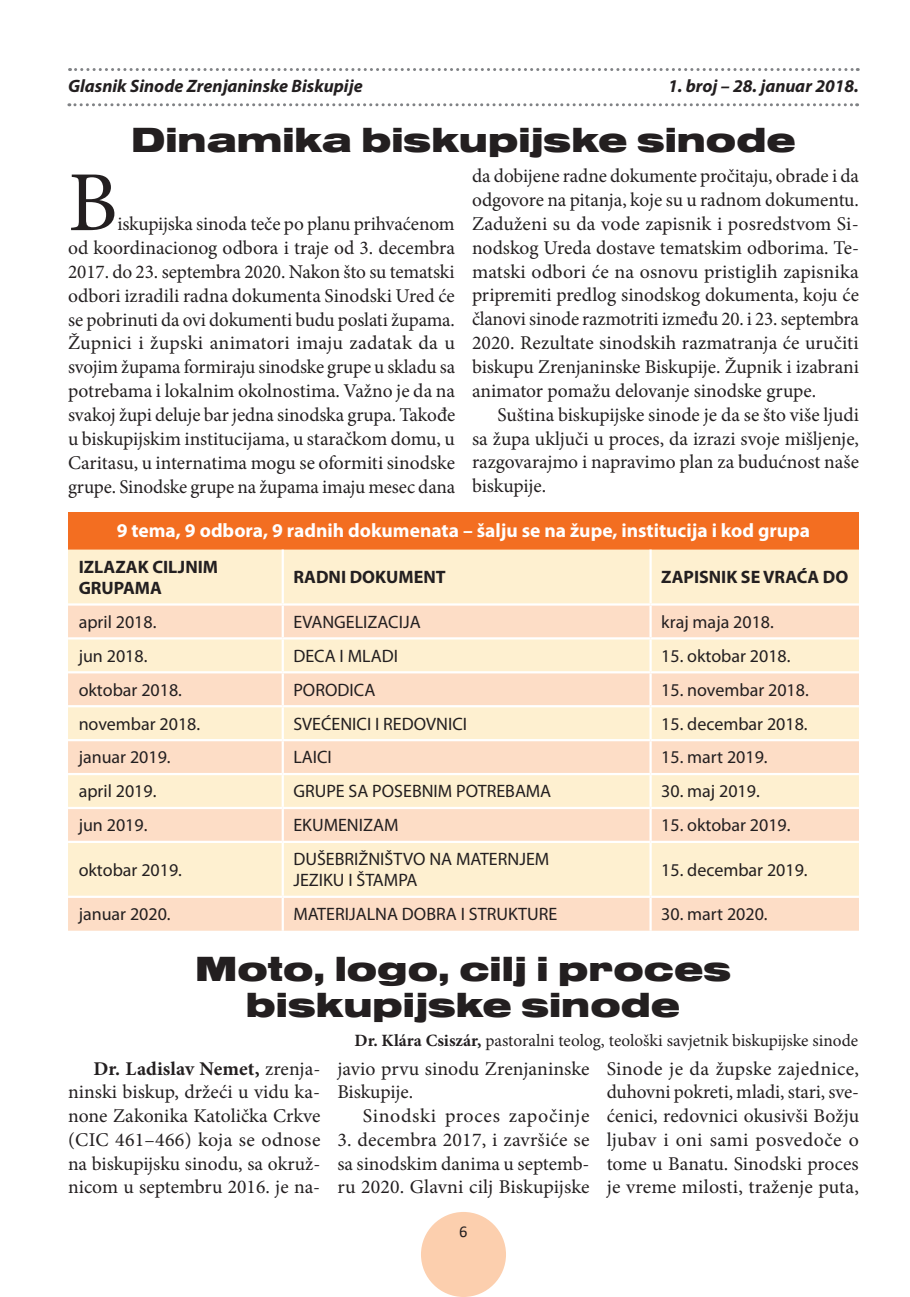
<style>
.page{position:relative;width:910px;height:1297px;background:#fff}
.page>*{position:absolute;margin:0;border:0;box-sizing:border-box;transform-origin:0 0}
.t1{font:85.5px "Minion Pro";color:#231f20}
.t2{font:36px/36px "Nimbus San DEE Blac Exte";color:#231f20;text-align:center}
.t3{font:19.5px/23.9px "Minion Pro";color:#231f20;text-align:justify}
.t4{font:700 19.5px "Myriad Pro";color:#fff}
.t5{font:19.5px "Minion Pro";letter-spacing:.03em;color:#231f20}
.t6{font:18px/21px "Myriad Pro";color:#231f20}
.t7{font:italic 700 18px "Myriad Pro";color:#231f20}
.t8{font:700 18px/21px "Myriad Pro";color:#231f20}
.t9{font:17.25px "Minion Pro";color:#231f20}
.t10{font:16.5px "Calibri";color:#231f20}
.s1{font-weight:700}
</style>
<div class="page">
<svg style="left:70px;top:68px;width:788px;height:3px"></svg>
<svg style="left:69px;top:103px;width:789px;height:3px"></svg>
<div style="left:421px;top:1212px;width:85px;height:85px;background:#fccfae;border-radius:50%"></div>
<div style="left:68px;top:512px;width:791px;height:38px;background:#f36e21"></div>
<div style="left:68px;top:550px;width:791px;height:53px;background:#fef0d0"></div>
<svg style="left:68px;top:606px;width:791px;height:325px;background:#fde6cb"></svg>
<hr style="left:282px;top:550px;width:2px;height:53px;background:#fff">
<hr style="left:649px;top:550px;width:3px;height:53px;background:#fff">
<hr style="left:282px;top:606px;width:2px;height:31px;background:#fff">
<hr style="left:649px;top:606px;width:3px;height:31px;background:#fff">
<hr style="left:68px;top:637px;width:215px;height:2px;background:#fff">
<hr style="left:283px;top:637px;width:368px;height:2px;background:#fff">
<hr style="left:282px;top:639px;width:2px;height:32px;background:#fff">
<hr style="left:651px;top:637px;width:208px;height:2px;background:#fff">
<hr style="left:649px;top:639px;width:3px;height:32px;background:#fff">
<hr style="left:68px;top:671px;width:215px;height:2px;background:#fff">
<hr style="left:283px;top:671px;width:368px;height:2px;background:#fff">
<hr style="left:282px;top:673px;width:2px;height:32px;background:#fff">
<hr style="left:651px;top:671px;width:208px;height:2px;background:#fff">
<hr style="left:649px;top:673px;width:3px;height:32px;background:#fff">
<hr style="left:68px;top:705px;width:215px;height:2px;background:#fff">
<hr style="left:283px;top:705px;width:368px;height:2px;background:#fff">
<hr style="left:282px;top:707px;width:2px;height:32px;background:#fff">
<hr style="left:651px;top:705px;width:208px;height:2px;background:#fff">
<hr style="left:649px;top:707px;width:3px;height:32px;background:#fff">
<hr style="left:68px;top:739px;width:215px;height:2px;background:#fff">
<hr style="left:283px;top:739px;width:368px;height:2px;background:#fff">
<hr style="left:282px;top:741px;width:2px;height:32px;background:#fff">
<hr style="left:651px;top:739px;width:208px;height:2px;background:#fff">
<hr style="left:649px;top:741px;width:3px;height:32px;background:#fff">
<hr style="left:68px;top:773px;width:215px;height:2px;background:#fff">
<hr style="left:283px;top:773px;width:368px;height:2px;background:#fff">
<hr style="left:282px;top:775px;width:2px;height:32px;background:#fff">
<hr style="left:651px;top:773px;width:208px;height:2px;background:#fff">
<hr style="left:649px;top:775px;width:3px;height:32px;background:#fff">
<hr style="left:68px;top:807px;width:215px;height:2px;background:#fff">
<hr style="left:283px;top:807px;width:368px;height:2px;background:#fff">
<hr style="left:282px;top:809px;width:2px;height:32px;background:#fff">
<hr style="left:651px;top:807px;width:208px;height:2px;background:#fff">
<hr style="left:649px;top:809px;width:3px;height:32px;background:#fff">
<hr style="left:68px;top:841px;width:215px;height:2px;background:#fff">
<hr style="left:283px;top:841px;width:368px;height:2px;background:#fff">
<hr style="left:282px;top:843px;width:2px;height:53px;background:#fff">
<hr style="left:651px;top:841px;width:208px;height:2px;background:#fff">
<hr style="left:649px;top:843px;width:3px;height:53px;background:#fff">
<hr style="left:68px;top:896px;width:215px;height:2px;background:#fff">
<hr style="left:283px;top:896px;width:368px;height:2px;background:#fff">
<hr style="left:282px;top:898px;width:2px;height:33px;background:#fff">
<hr style="left:651px;top:896px;width:208px;height:2px;background:#fff">
<hr style="left:649px;top:898px;width:3px;height:33px;background:#fff">
<p class="t7" style="left:68px;top:75px;width:296px">Glasnik Sinode Zrenjaninske Biskupije</p>
<p class="t7" style="left:668px;top:75px;width:192px">1. broj – 28. januar 2018.</p>
<h2 class="t2" style="left:131px;top:122px;width:666px">Dinamika biskupijske sinode</h2>
<h1 class="t1" style="left:68px;top:146px;width:51px">B</h1>
<p class="t3" style="left:68px;top:212px;width:389px;text-indent:49px">iskupijska sinoda teče po planu prihvaćenom od koordinacionog odbora i traje od 3. decembra 2017. do 23. septembra 2020. Nakon što su tematski odbori izradili radna dokumenta Sinodski Ured će se pobrinuti da ovi dokumenti budu poslati župama.<br>Župnici i župski animatori imaju zadatak da u svojim župama formiraju sinodske grupe u skladu sa potrebama i lokalnim okolnostima. Važno je da na svakoj župi deluje bar jedna sinodska grupa. Takođe u biskupijskim institucijama, u staračkom domu, u Caritasu, u internatima mogu se oformiti sinodske grupe. Sinodske grupe na župama imaju mesec dana</p>
<p class="t3" style="left:472px;top:164px;width:389px">da dobijene radne dokumente pročitaju, obrade i da odgovore na pitanja, koje su u radnom dokumentu.<br>Zaduženi su da vode zapisnik i posredstvom Si&shy;nodskog Ureda dostave tematskim odborima. Te&shy;matski odbori će na osnovu pristiglih zapisnika pripremiti predlog sinodskog dokumenta, koju će članovi sinode razmotriti između 20. i 23. septembra 2020. Rezultate sinodskih razmatranja će uručiti biskupu Zrenjaninske Biskupije. Župnik i izabrani animator pomažu delovanje sinodske grupe.</p>
<p class="t3" style="left:472px;top:403px;width:388px;text-indent:26px">Suština biskupijske sinode je da se što više ljudi sa župa uključi u proces, da izrazi svoje mišljenje, razgovarajmo i napravimo plan za budućnost naše biskupije.</p>
<p class="t4" style="left:117px;top:517px;width:695px">9 tema, 9 odbora, 9 radnih dokumenata – šalju se na župe, institucija i kod grupa</p>
<p class="t8" style="left:79px;top:556px;width:141px">IZLAZAK CILJNIM<br>GRUPAMA</p>
<p class="t8" style="left:293px;top:566px;width:154px">RADNI DOKUMENT</p>
<p class="t8" style="left:661px;top:566px;width:189px">ZAPISNIK SE VRAĆA DO</p>
<p class="t6" style="left:79px;top:611px;width:79px">april 2018.</p>
<p class="t6" style="left:293px;top:611px;width:129px">EVANGELIZACIJA</p>
<p class="t6" style="left:661px;top:611px;width:114px">kraj maja 2018.</p>
<p class="t6" style="left:79px;top:645px;width:70px">jun 2018.</p>
<p class="t6" style="left:293px;top:645px;width:106px">DECA I MLADI</p>
<p class="t6" style="left:661px;top:645px;width:131px">15. oktobar 2018.</p>
<p class="t6" style="left:79px;top:679px;width:105px">oktobar 2018.</p>
<p class="t6" style="left:293px;top:679px;width:83px">PORODICA</p>
<p class="t6" style="left:661px;top:679px;width:149px">15. novembar 2018.</p>
<p class="t6" style="left:79px;top:713px;width:123px">novembar 2018.</p>
<p class="t6" style="left:293px;top:713px;width:175px">SVEĆENICI I REDOVNICI</p>
<p class="t6" style="left:661px;top:713px;width:148px">15. decembar 2018.</p>
<p class="t6" style="left:79px;top:747px;width:93px">januar 2019.</p>
<p class="t6" style="left:293px;top:747px;width:40px">LAICI</p>
<p class="t6" style="left:661px;top:747px;width:108px">15. mart 2019.</p>
<p class="t6" style="left:79px;top:780px;width:79px">april 2019.</p>
<p class="t6" style="left:293px;top:780px;width:259px">GRUPE SA POSEBNIM POTREBAMA</p>
<p class="t6" style="left:661px;top:780px;width:100px">30. maj 2019.</p>
<p class="t6" style="left:79px;top:814px;width:70px">jun 2019.</p>
<p class="t6" style="left:293px;top:814px;width:107px">EKUMENIZAM</p>
<p class="t6" style="left:661px;top:814px;width:131px">15. oktobar 2019.</p>
<p class="t6" style="left:79px;top:859px;width:105px">oktobar 2019.</p>
<p class="t6" style="left:293px;top:848px;width:257px">DUŠEBRIŽNIŠTVO NA MATERNJEM<br>JEZIKU I ŠTAMPA</p>
<p class="t6" style="left:661px;top:859px;width:148px">15. decembar 2019.</p>
<p class="t6" style="left:79px;top:903px;width:93px">januar 2020.</p>
<p class="t6" style="left:293px;top:903px;width:265px">MATERIJALNA DOBRA I STRUKTURE</p>
<p class="t6" style="left:661px;top:903px;width:108px">30. mart 2020.</p>
<h2 class="t2" style="left:195px;top:951px;width:537px">Moto, logo, cilj i proces biskupijske sinode</h2>
<p class="t9" style="left:355px;top:1029px;width:505px"><span class="s1">Dr. Klára Csiszár,</span> pastoralni teolog, teološki savjetnik biskupijske sinode</p>
<p class="t3" style="left:68px;top:1057px;width:254px;text-indent:26px"><span class="s1">Dr. Ladislav Nemet,</span> zrenja&shy;ninski biskup, držeći u vidu ka&shy;none Zakonika Katolička Crkve (CIC 461–466) koja se odnose na biskupijsku sinodu, sa okruž&shy;nicom u septembru 2016. je na-</p>
<p class="t3" style="left:337px;top:1057px;width:254px">javio prvu sinodu Zrenjaninske<br>Biskupije.</p>
<p class="t5" style="left:363px;top:1103px;width:228px">Sinodski proces započinje</p>
<p class="t3" style="left:337px;top:1128px;width:254px">3. decembra 2017, i završiće se sa sinodskim danima u septemb&shy;ru 2020. Glavni cilj Biskupijske</p>
<p class="t10" style="left:459px;top:1220px;width:10px">6</p>
<p class="t3" style="left:607px;top:1057px;width:254px">Sinode je da župske zajednice, duhovni pokreti, mladi, stari, sve&shy;ćenici, redovnici okusivši Božju ljubav i oni sami posvedoče o tome u Banatu. Sinodski proces je vreme milosti, traženje puta,</p>
</div>
